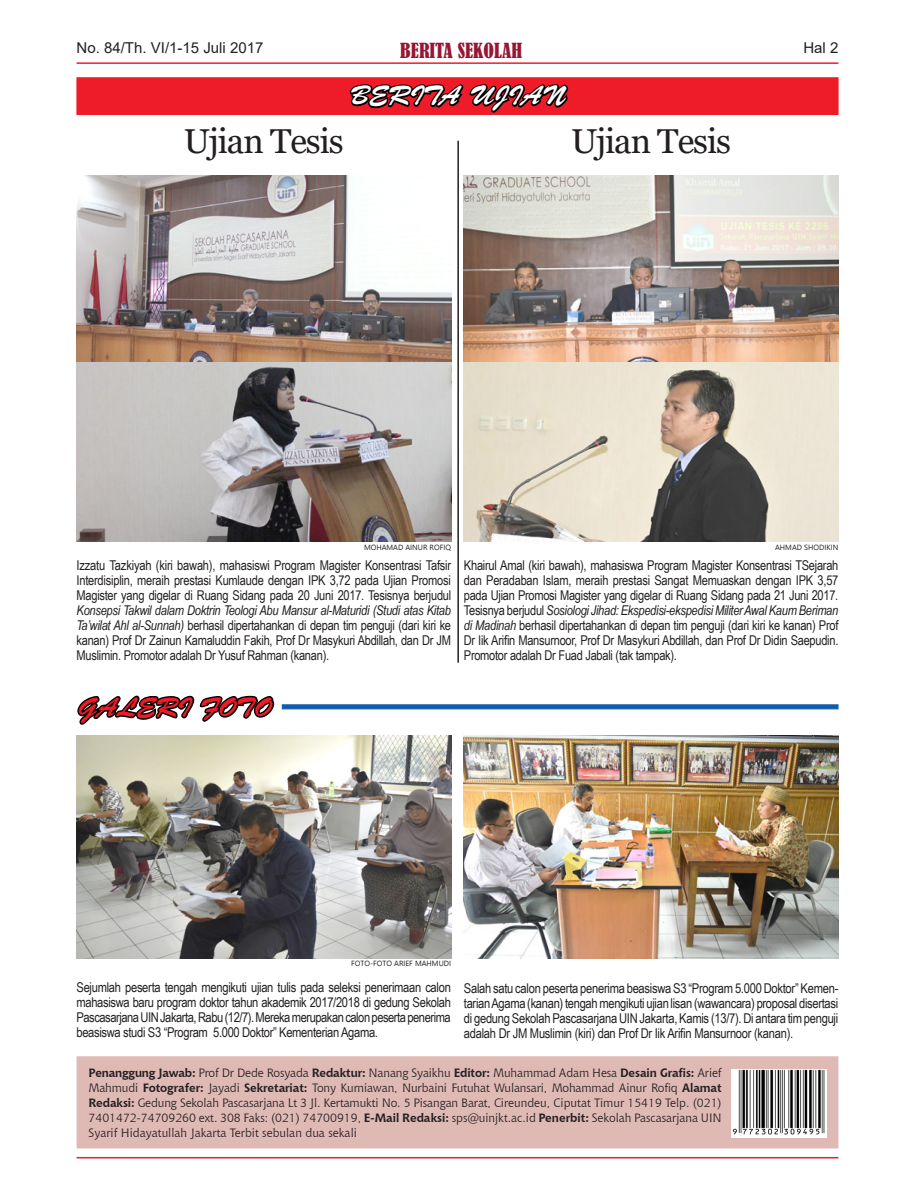
<style>
.page{position:relative;width:915px;height:1191px;background:#fff}
.page>*{position:absolute;margin:0;border:0;box-sizing:border-box;transform-origin:0 0}
.t1{font:34.5px "Georgia";letter-spacing:-.03em;color:#231f20}
.t2{font:27px "Brush Script Std";color:#fff}
.t3{font:27px "Brush Script Std";color:#ee1c28}
.t4{font:condensed 19.5px "Bernard";color:#971634}
.t5{font:15px "Arial";color:#231f20}
.t6{font:13.5px/15px "Arial Narrow";letter-spacing:-.02em;color:#231f20;text-align:justify}
.t7{font:12px/15px "Chianti BT";color:#231f20;text-align:justify}
.t8{font:7.5px "Leelawadee UI";color:#231f20}
.s1{font-style:italic}
.s2{font-weight:700}
</style>
<div class="page">
<hr style="left:76px;top:62px;width:762px;height:2px;background:#ee1c28">
<hr style="left:76px;top:1157px;width:762px;height:1px;background:#ee1c28">
<div style="left:76px;top:1056px;width:762px;height:92px;background:#dfb9b4;border:2px solid #dfb9b4"></div>
<img style="left:731px;top:1069px;width:94px;height:68px">
<div style="left:76px;top:77px;width:762px;height:38px;background:#ee1c28;border:1px solid #ee1c28"></div>
<svg style="left:347px;top:84px;width:223px;height:30px"></svg>
<hr style="left:457px;top:141px;width:2px;height:521px;background:#231f20">
<svg style="left:282px;top:704px;width:556px;height:5px;background:#2065af"></svg>
<svg style="left:76px;top:541px;width:199px;height:315px"></svg>
<img style="left:76px;top:175px;width:375px;height:366px">
<img style="left:463px;top:175px;width:375px;height:366px">
<img style="left:77px;top:735px;width:374px;height:223px">
<img style="left:463px;top:735px;width:375px;height:223px">
<p class="t5" style="left:76px;top:38px;width:188px">No. 84/Th. VI/1-15 Juli 2017</p>
<h1 class="t4" style="left:400px;top:39px;width:123px">BERITA SEKOLAH</h1>
<p class="t5" style="left:803px;top:38px;width:37px">Hal 2</p>
<h1 class="t2" style="left:350px;top:81px;width:217px">BERITA UJIAN</h1>
<p class="t1" style="left:184px;top:121px;width:161px">Ujian Tesis</p>
<p class="t1" style="left:571px;top:121px;width:161px">Ujian Tesis</p>
<p class="t8" style="left:364px;top:542px;width:14px">MOHAMAD</p>
<p class="t8" style="left:405px;top:542px;width:47px">AIN UR ROFIQ</p>
<p class="t8" style="left:774px;top:542px;width:65px">AHMAD SHODIKIN</p>
<p class="t6" style="left:76px;top:557px;width:376px">Izzatu Tazkiyah (kiri bawah), mahasiswi Program Magister Konsentrasi Tafsir Interdisiplin, meraih prestasi Kumlaude dengan IPK 3,72 pada Ujian Promosi Magister yang digelar di Ruang Sidang pada 20 Juni 2017. Tesisnya berjudul <span class="s1">Konsepsi Takwil dalam Doktrin Teologi Abu Mansur al-Maturidi (Studi atas Kitab Ta’wilat Ahl al-Sunnah)</span> berhasil dipertahankan di depan tim penguji (dari kiri ke kanan) Prof Dr Zainun Kamaluddin Fakih, Prof Dr Masykuri Abdillah, dan Dr JM Muslimin. Promotor adalah Dr Yusuf Rahman (kanan).</p>
<p class="t6" style="left:463px;top:557px;width:376px">Khairul Amal (kiri bawah), mahasiswa Program Magister Konsentrasi TSejarah dan Peradaban Islam, meraih prestasi Sangat Memuaskan dengan IPK 3,57 pada Ujian Promosi Magister yang digelar di Ruang Sidang pada 21 Juni 2017.<br>Tesisnya berjudul <span class="s1">Sosiologi Jihad: Ekspedisi-ekspedisi Militer Awal Kaum Beriman di Madinah</span> berhasil dipertahankan di depan tim penguji (dari kiri ke kanan) Prof Dr Iik Arifin Mansurnoor, Prof Dr Masykuri Abdillah, dan Prof Dr Didin Saepudin.<br>Promotor adalah Dr Fuad Jabali (tak tampak).</p>
<h1 class="t3" style="left:78px;top:692px;width:195px">GALERI FOTO</h1>
<p class="t8" style="left:351px;top:958px;width:101px">FOTO-FOTO ARIEF MAHMU DI</p>
<p class="t6" style="left:76px;top:979px;width:376px">Sejumlah peserta tengah mengikuti ujian tulis pada seleksi penerimaan calon mahasiswa baru program doktor tahun akademik 2017/2018 di gedung Sekolah Pascasarjana UIN Jakarta, Rabu (12/7). Mereka merupakan calon peserta penerima beasiswa studi S3 “Program 5.000 Doktor” Kementerian Agama.</p>
<p class="t6" style="left:463px;top:980px;width:376px">Salah satu calon peserta penerima beasiswa S3 “Program 5.000 Doktor” Kemen&shy;tarian Agama (kanan) tengah mengikuti ujian lisan (wawancara) proposal disertasi di gedung Sekolah Pascasarjana UIN Jakarta, Kamis (13/7). Di antara tim penguji adalah Dr JM Muslimin (kiri) dan Prof Dr Iik Arifin Mansurnoor (kanan).</p>
<p class="t7" style="left:89px;top:1064px;width:634px"><span class="s2">Penanggung Jawab:</span> Prof Dr Dede Rosyada <span class="s2">Redaktur:</span> Nanang Syaikhu <span class="s2">Editor:</span> Muhammad Adam Hesa <span class="s2">Desain Grafis:</span> Arief Mahmudi <span class="s2">Fotografer:</span> Jayadi <span class="s2">Sekretariat:</span> Tony Kurniawan, Nurbaini Futuhat Wulansari, Mohammad Ainur Rofiq <span class="s2">Alamat Redaksi:</span> Gedung Sekolah Pascasarjana Lt 3 Jl. Kertamukti No. 5 Pisangan Barat, Cireundeu, Ciputat Timur 15419 Telp. (021)<br>7401472-74709260 ext. 308 Faks: (021) 74700919, <span class="s2">E-Mail Redaksi:</span> sps@uinjkt.ac.id <span class="s2">Penerbit:</span> Sekolah Pascasarjana UIN Syarif Hidayatullah Jakarta Terbit sebulan dua sekali</p>
</div>
